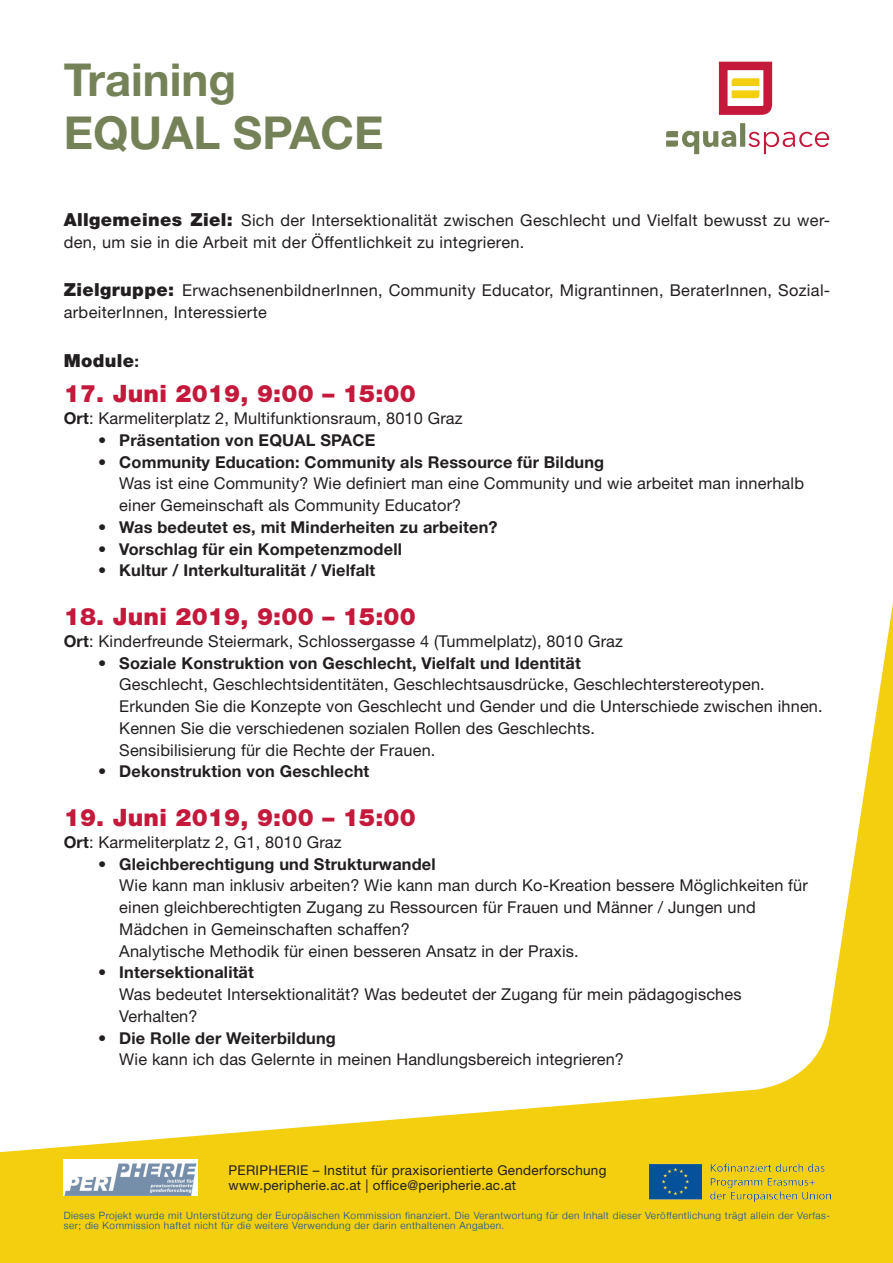
<style>
.page{position:relative;width:893px;height:1263px;background:#f3cf10}
.page>*{position:absolute;margin:0;border:0;box-sizing:border-box;transform-origin:0 0}
.t1{font:700 45.45px/52.5px "Helvetica Neue LT Pro";color:#758258}
.t2{font:900 24px "Helvetica Neue LT Pro";letter-spacing:.01em;color:#c5193b}
.t3{font:900 18px "Helvetica Neue LT Pro";letter-spacing:.02em;color:#231f20}
.t4{font:16.35px/21.8px "Helvetica Neue LT Pro";letter-spacing:.01em;color:#231f20}
.t5{font:700 16.35px "Helvetica Neue LT Pro";letter-spacing:.01em;color:#231f20}
.t6{font:13.5px/15px "Helvetica Neue LT Pro";letter-spacing:.02em;color:#231f20}
.t7{font:300 10.05px/10.1px "Helvetica Neue";letter-spacing:.05em;color:#0d4da1}
.s1{font-weight:900;font-size:18px}
.s2{font-weight:700;font-size:16.35px}
.s3{font-weight:700}
.s4{font-weight:400}
</style>
<div class="page">
<div style="left:0;top:0;width:893px;height:1153px;background:#fff"></div>
<svg style="left:666px;top:123px;width:163px;height:31px;background:#e2d6d2"></svg>
<svg style="left:719px;top:62px;width:53px;height:53px;background:#de7c72"></svg>
<img style="left:649px;top:1163px;width:181px;height:39px">
<img style="left:64px;top:1160px;width:134px;height:35px">
<h1 class="t1" style="left:64px;top:52px;width:321px">Training<br>EQUAL SPACE</h1>
<p class="t4" style="left:64px;top:209px;width:768px"><span class="s1">Allgemeines Ziel:</span> Sich der Intersektionalität zwischen Geschlecht und Vielfalt bewusst zu wer&shy;den, um sie in die Arbeit mit der Öffentlichkeit zu integrieren.</p>
<p class="t4" style="left:64px;top:279px;width:768px"><span class="s1">Zielgruppe:</span> ErwachsenenbildnerInnen, Community Educator, Migrantinnen, BeraterInnen, Sozial&shy;arbeiterInnen, Interessierte</p>
<p class="t3" style="left:64px;top:350px;width:77px">Module<span class="s2">:</span></p>
<h2 class="t2" style="left:64px;top:379px;width:354px">17. Juni 2019, 9:00 – 15:00</h2>
<p class="t4" style="left:64px;top:407px;width:400px"><span class="s3">Ort</span>: Karmeliterplatz 2, Multifunktionsraum, 8010 Graz</p>
<p class="t5" style="left:98px;top:430px;width:278px"><span class="s4">•</span> Präsentation von EQUAL SPACE</p>
<p class="t4" style="left:119px;top:450px;width:686px;text-indent:-21px">• <span class="s3">Community Education: Community als Ressource für Bildung<br></span>Was ist eine Community? Wie definiert man eine Community und wie arbeitet man innerhalb einer Gemeinschaft als Community Educator?</p>
<p class="t5" style="left:98px;top:517px;width:401px"><span class="s4">•</span> Was bedeutet es, mit Minderheiten zu arbeiten?</p>
<p class="t5" style="left:98px;top:538px;width:305px">• Vorschlag für ein Kompetenzmodell</p>
<p class="t5" style="left:98px;top:560px;width:279px">• Kultur / Interkulturalität / Vielfalt</p>
<h2 class="t2" style="left:64px;top:602px;width:354px">18. Juni 2019, 9:00 – 15:00</h2>
<p class="t4" style="left:64px;top:630px;width:561px"><span class="s3">Ort</span>: Kinderfreunde Steiermark, Schlossergasse 4 (Tummelplatz), 8010 Graz</p>
<p class="t4" style="left:119px;top:651px;width:705px;text-indent:-21px">• <span class="s3">Soziale Konstruktion von Geschlecht, Vielfalt und Identität<br></span>Geschlecht, Geschlechtsidentitäten, Geschlechtsausdrücke, Geschlechterstereotypen.<br>Erkunden Sie die Konzepte von Geschlecht und Gender und die Unterschiede zwischen ihnen.<br>Kennen Sie die verschiedenen sozialen Rollen des Geschlechts.<br>Sensibilisierung für die Rechte der Frauen.</p>
<p class="t5" style="left:98px;top:761px;width:273px"><span class="s4">•</span> Dekonstruktion von Geschlecht</p>
<h2 class="t2" style="left:64px;top:803px;width:354px">19. Juni 2019, 9:00 – 15:00</h2>
<p class="t4" style="left:64px;top:831px;width:279px"><span class="s3">Ort</span>: Karmeliterplatz 2, G1, 8010 Graz</p>
<p class="t4" style="left:119px;top:852px;width:690px;text-indent:-21px">• <span class="s3">Gleichberechtigung und Strukturwandel<br></span>Wie kann man inklusiv arbeiten? Wie kann man durch Ko-Kreation bessere Möglichkeiten für einen gleichberechtigten Zugang zu Ressourcen für Frauen und Männer / Jungen und Mädchen in Gemeinschaften schaffen?<br>Analytische Methodik für einen besseren Ansatz in der Praxis.</p>
<p class="t5" style="left:98px;top:962px;width:157px">• Intersektionalität</p>
<p class="t4" style="left:119px;top:983px;width:624px">Was bedeutet Intersektionalität? Was bedeutet der Zugang für mein pädagogisches<br>Verhalten?</p>
<p class="t5" style="left:98px;top:1027px;width:239px">• Die Rolle der Weiterbildung</p>
<p class="t4" style="left:119px;top:1048px;width:506px">Wie kann ich das Gelernte in meinen Handlungsbereich integrieren?</p>
<p class="t6" style="left:229px;top:1162px;width:379px">PERIPHERIE – Institut für praxisorientierte Genderforschung www.peripherie.ac.at | office@peripherie.ac.at</p>
<p class="t7" style="left:64px;top:1209px;width:768px">Dieses Projekt wurde mit Unterstützung der Europäischen Kommission finanziert. Die Verantwortung für den Inhalt dieser Veröffentlichung trägt allein der Verfas&shy;ser; die Kommission haftet nicht für die weitere Verwendung der darin enthaltenen Angaben.</p>
</div>
